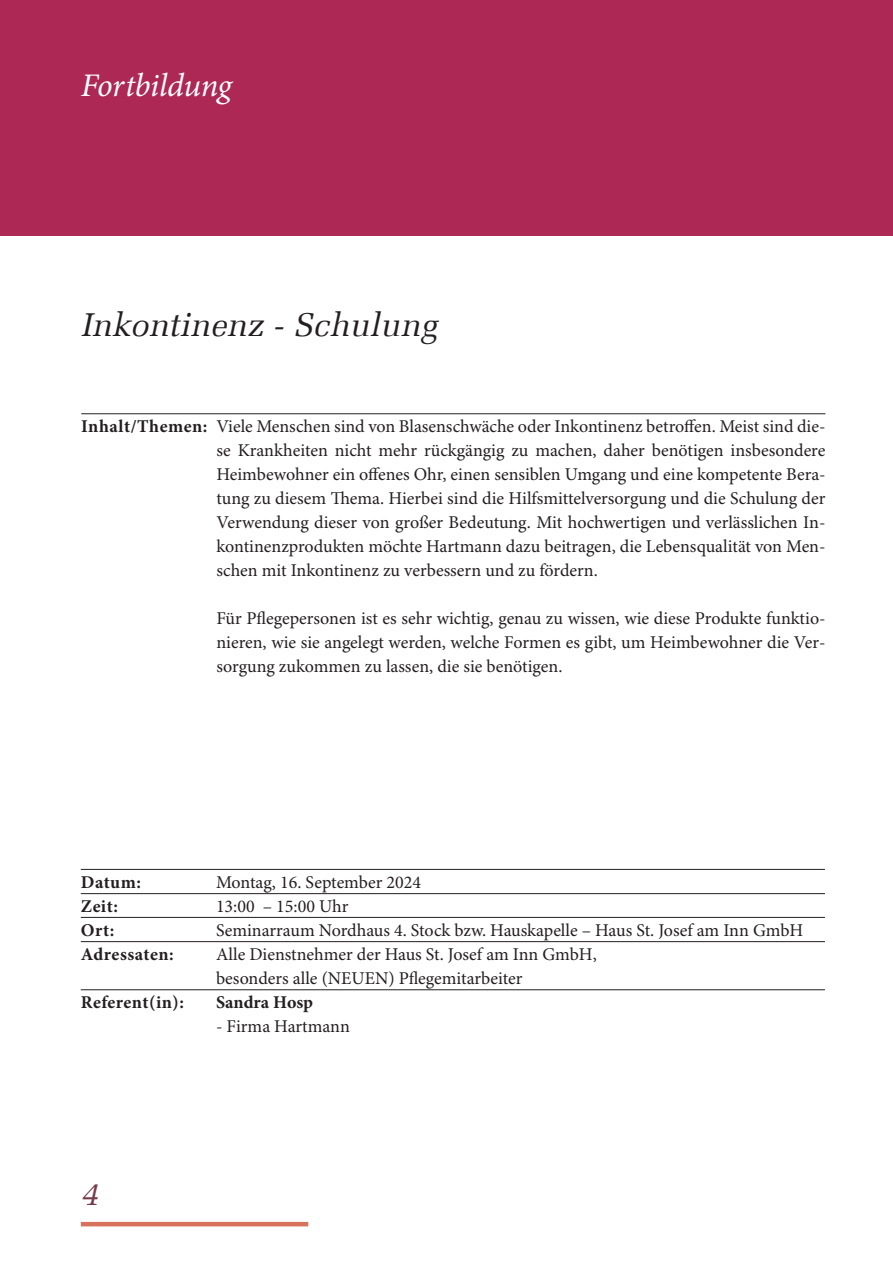
<style>
.page{position:relative;width:893px;height:1263px;background:#fff}
.page>*{position:absolute;margin:0;border:0;box-sizing:border-box;transform-origin:0 0}
.t1{font:italic 33px "Melior LT";color:#231f20}
.t2{font:italic 33px "Minion Pro";letter-spacing:-.01em;color:#fff}
.t3{font:italic 33px "Melior LT";color:#743d4b}
.t4{font:18px/24px "Minion Pro";color:#231f20;text-align:justify}
.t5{font:700 18px "Minion Pro";letter-spacing:.025em;color:#231f20}
.t6{font:700 18px "Minion Pro";color:#231f20}
</style>
<div class="page">
<div style="left:0;top:0;width:893px;height:236px;background:#ae2856"></div>
<hr style="left:81px;top:1222px;width:227px;height:4px;background:#d7735b">
<hr style="left:81px;top:413px;width:744px;height:1px;background:#231f20">
<hr style="left:81px;top:869px;width:744px;height:1px;background:#231f20">
<hr style="left:81px;top:917px;width:744px;height:1px;background:#231f20">
<hr style="left:81px;top:893px;width:744px;height:1px;background:#231f20">
<hr style="left:81px;top:941px;width:744px;height:1px;background:#231f20">
<hr style="left:81px;top:989px;width:744px;height:1px;background:#231f20">
<h1 class="t2" style="left:81px;top:72px;width:152px">Fortbildung</h1>
<h1 class="t1" style="left:81px;top:311px;width:358px">Inkontinenz - Schulung</h1>
<p class="t5" style="left:81px;top:419px;width:128px">Inhalt/Themen:</p>
<p class="t4" style="left:216px;top:416px;width:610px">Viele Menschen sind von Blasenschwäche oder Inkontinenz betroffen. Meist sind die&shy;se Krankheiten nicht mehr rückgängig zu machen, daher benötigen insbesondere Heimbewohner ein offenes Ohr, einen sensiblen Umgang und eine kompetente Bera&shy;tung zu diesem Thema. Hierbei sind die Hilfsmittelversorgung und die Schulung der Verwendung dieser von großer Bedeutung. Mit hochwertigen und verlässlichen In&shy;kontinenzprodukten möchte Hartmann dazu beitragen, die Lebensqualität von Men&shy;schen mit Inkontinenz zu verbessern und zu fördern.</p>
<p class="t4" style="left:216px;top:608px;width:610px">Für Pflegepersonen ist es sehr wichtig, genau zu wissen, wie diese Produkte funktio&shy;nieren, wie sie angelegt werden, welche Formen es gibt, um Heimbewohner die Ver&shy;sorgung zukommen zu lassen, die sie benötigen.</p>
<p class="t5" style="left:81px;top:875px;width:62px">Datum:</p>
<p class="t5" style="left:81px;top:923px;width:35px">Ort:</p>
<p class="t5" style="left:81px;top:899px;width:39px">Zeit:</p>
<p class="t5" style="left:81px;top:947px;width:94px">Adressaten:</p>
<p class="t5" style="left:81px;top:995px;width:105px">Referent(in):</p>
<p class="t4" style="left:216px;top:872px;width:589px;text-align:left">Montag, 16. September 2024<br>13:00 – 15:00 Uhr<br>Seminarraum Nordhaus 4. Stock bzw. Hauskapelle – Haus St. Josef am Inn GmbH Alle Dienstnehmer der Haus St. Josef am Inn GmbH,<br>besonders alle (NEUEN) Pflegemitarbeiter</p>
<p class="t6" style="left:216px;top:995px;width:99px">Sandra Hosp</p>
<p class="t4" style="left:216px;top:1016px;width:135px">- Firma Hartmann</p>
<h1 class="t3" style="left:81px;top:1180px;width:20px">4</h1>
</div>
